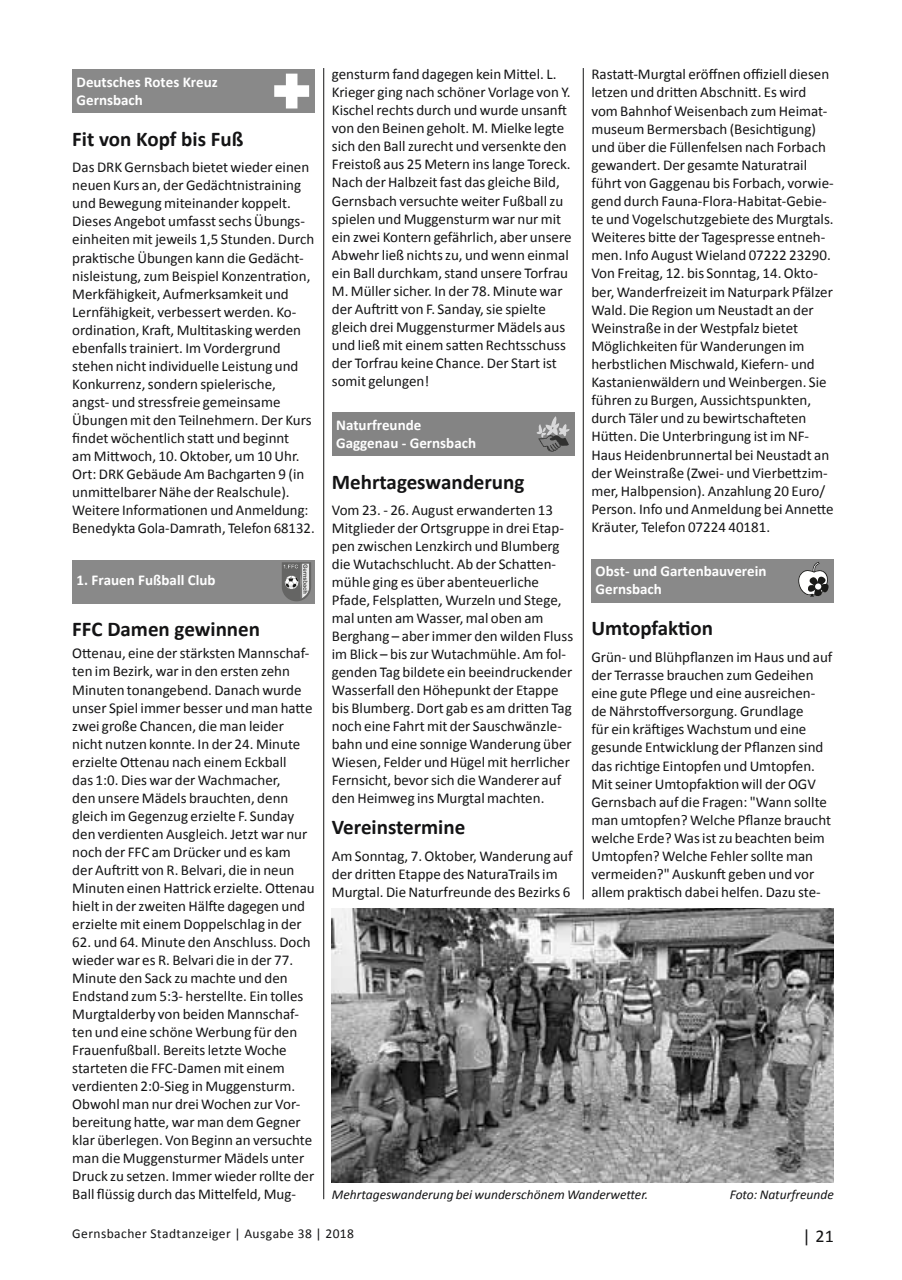
<style>
.page{position:relative;width:902px;height:1280px;background:#fff}
.page>*{position:absolute;margin:0;border:0;box-sizing:border-box;transform-origin:0 0}
.t1{font:700 21px "Calibri";color:#141415}
.t2{font:18px "Calibri";color:#141415}
.t3{font:15px/18px "Calibri";color:#141415}
.t4{font:700 15px/18px "Calibri";color:#fff}
.t5{font:italic 13.5px "Calibri";color:#141415}
.t6{font:13.5px "Calibri";letter-spacing:.025em;color:#141415}
</style>
<div class="page">
<hr style="left:323px;top:68px;width:1px;height:1131px;background:#141415">
<hr style="left:583px;top:68px;width:1px;height:831px;background:#141415">
<div style="left:72px;top:70px;width:243px;height:43px;background:#898989"></div>
<svg style="left:274px;top:74px;width:35px;height:34px"></svg>
<div style="left:72px;top:560px;width:243px;height:43px;background:#898989"></div>
<svg style="left:282px;top:562px;width:29px;height:40px"></svg>
<div style="left:332px;top:412px;width:242px;height:44px;background:#848484"></div>
<svg style="left:536px;top:416px;width:33px;height:36px"></svg>
<div style="left:591px;top:559px;width:242px;height:43px;background:#898989"></div>
<svg style="left:798px;top:562px;width:31px;height:35px"></svg>
<img style="left:332px;top:908px;width:501px;height:275px">
<p class="t4" style="left:77px;top:73px;width:143px">Deutsches Rotes Kreuz<br>Gernsbach</p>
<h1 class="t1" style="left:72px;top:125px;width:172px">Fit von Kopf bis Fuß</h1>
<p class="t3" style="left:72px;top:158px;width:244px">Das DRK Gernsbach bietet wieder einen neuen Kurs an, der Gedächtnistraining und Bewegung miteinander koppelt.<br>Dieses Angebot umfasst sechs Übungs&shy;einheiten mit jeweils 1,5 Stunden. Durch praktische Übungen kann die Gedächt&shy;nisleistung, zum Beispiel Konzentration, Merkfähigkeit, Aufmerksamkeit und Lernfähigkeit, verbessert werden. Ko&shy;ordination, Kraft, Multitasking werden ebenfalls trainiert. Im Vordergrund stehen nicht individuelle Leistung und Konkurrenz, sondern spielerische, angst- und stressfreie gemeinsame Übungen mit den Teilnehmern. Der Kurs findet wöchentlich statt und beginnt<br>am Mittwoch, 10. Oktober, um 10 Uhr.<br>Ort: DRK Gebäude Am Bachgarten 9 (in unmittelbarer Nähe der Realschule).<br>Weitere Informationen und Anmeldung:<br>Benedykta Gola-Damrath, Telefon 68132.</p>
<p class="t4" style="left:77px;top:571px;width:140px">1. Frauen Fußball Club</p>
<h1 class="t1" style="left:72px;top:616px;width:189px">FFC Damen gewinnen</h1>
<p class="t3" style="left:72px;top:644px;width:244px">Ottenau, eine der stärksten Mannschaf&shy;ten im Bezirk, war in den ersten zehn Minuten tonangebend. Danach wurde unser Spiel immer besser und man hatte zwei große Chancen, die man leider nicht nutzen konnte. In der 24. Minute erzielte Ottenau nach einem Eckball<br>das 1:0. Dies war der Wachmacher,<br>den unsere Mädels brauchten, denn gleich im Gegenzug erzielte F. Sunday den verdienten Ausgleich. Jetzt war nur noch der FFC am Drücker und es kam der Auftritt von R. Belvari, die in neun Minuten einen Hattrick erzielte. Ottenau hielt in der zweiten Hälfte dagegen und erzielte mit einem Doppelschlag in der</p>
<p class="t3" style="left:72px;top:933px;width:243px">62. und 64. Minute den Anschluss. Doch wieder war es R. Belvari die in der 77.<br>Minute den Sack zu machte und den Endstand zum 5:3- herstellte. Ein tolles Murgtalderby von beiden Mannschaf&shy;ten und eine schöne Werbung für den Frauenfußball. Bereits letzte Woche starteten die FFC-Damen mit einem verdienten 2:0-Sieg in Muggensturm.<br>Obwohl man nur drei Wochen zur Vor&shy;bereitung hatte, war man dem Gegner klar überlegen. Von Beginn an versuchte man die Muggensturmer Mädels unter Druck zu setzen. Immer wieder rollte der Ball flüssig durch das Mittelfeld, Mug-</p>
<p class="t3" style="left:332px;top:66px;width:241px">gensturm fand dagegen kein Mittel. L.<br>Krieger ging nach schöner Vorlage von Y.<br>Kischel rechts durch und wurde unsanft von den Beinen geholt. M. Mielke legte sich den Ball zurecht und versenkte den Freistoß aus 25 Metern ins lange Toreck.<br>Nach der Halbzeit fast das gleiche Bild, Gernsbach versuchte weiter Fußball zu spielen und Muggensturm war nur mit ein zwei Kontern gefährlich, aber unsere Abwehr ließ nichts zu, und wenn einmal ein Ball durchkam, stand unsere Torfrau M. Müller sicher. In der 78. Minute war der Auftritt von F. Sanday, sie spielte gleich drei Muggensturmer Mädels aus und ließ mit einem satten Rechtsschuss der Torfrau keine Chance. Der Start ist somit gelungen!</p>
<p class="t4" style="left:336px;top:416px;width:141px">Naturfreunde<br>Gaggenau - Gernsbach</p>
<h1 class="t1" style="left:332px;top:468px;width:194px">Mehrtageswanderung</h1>
<p class="t3" style="left:332px;top:501px;width:243px">Vom 23. - 26. August erwanderten 13<br>Mitglieder der Ortsgruppe in drei Etap&shy;pen zwischen Lenzkirch und Blumberg die Wutachschlucht. Ab der Schatten&shy;mühle ging es über abenteuerliche Pfade, Felsplatten, Wurzeln und Stege, mal unten am Wasser, mal oben am Berghang – aber immer den wilden Fluss im Blick – bis zur Wutachmühle. Am fol&shy;genden Tag bildete ein beeindruckender Wasserfall den Höhepunkt der Etappe bis Blumberg. Dort gab es am dritten Tag noch eine Fahrt mit der Sauschwänzle&shy;bahn und eine sonnige Wanderung über Wiesen, Felder und Hügel mit herrlicher Fernsicht, bevor sich die Wanderer auf den Heimweg ins Murgtal machten.</p>
<h1 class="t1" style="left:332px;top:814px;width:135px">Vereinstermine</h1>
<p class="t3" style="left:332px;top:847px;width:242px">Am Sonntag, 7. Oktober, Wanderung auf der dritten Etappe des NaturaTrails im<br>Murgtal. Die Naturfreunde des Bezirks 6</p>
<p class="t3" style="left:591px;top:65px;width:244px">Rastatt-Murgtal eröffnen offiziell diesen letzen und dritten Abschnitt. Es wird vom Bahnhof Weisenbach zum Heimat&shy;museum Bermersbach (Besichtigung) und über die Füllenfelsen nach Forbach gewandert. Der gesamte Naturatrail führt von Gaggenau bis Forbach, vorwie&shy;gend durch Fauna-Flora-Habitat-Gebie&shy;te und Vogelschutzgebiete des Murgtals.<br>Weiteres bitte der Tagespresse entneh&shy;men. Info August Wieland 07222 23290.<br>Von Freitag, 12. bis Sonntag, 14. Okto&shy;ber, Wanderfreizeit im Naturpark Pfälzer Wald. Die Region um Neustadt an der Weinstraße in der Westpfalz bietet Möglichkeiten für Wanderungen im herbstlichen Mischwald, Kiefern- und Kastanienwäldern und Weinbergen. Sie führen zu Burgen, Aussichtspunkten, durch Täler und zu bewirtschafteten Hütten. Die Unterbringung ist im NF-Haus Heidenbrunnertal bei Neustadt an der Weinstraße (Zwei- und Vierbettzim&shy;mer, Halbpension). Anzahlung 20 Euro/ Person. Info und Anmeldung bei Annette Kräuter, Telefon 07224 40181.</p>
<p class="t4" style="left:595px;top:562px;width:172px">Obst- und Gartenbauverein<br>Gernsbach</p>
<h1 class="t1" style="left:591px;top:615px;width:123px">Umtopfaktion</h1>
<p class="t3" style="left:591px;top:648px;width:243px">Grün- und Blühpflanzen im Haus und auf der Terrasse brauchen zum Gedeihen eine gute Pflege und eine ausreichen&shy;de Nährstoffversorgung. Grundlage<br>für ein kräftiges Wachstum und eine gesunde Entwicklung der Pflanzen sind das richtige Eintopfen und Umtopfen.<br>Mit seiner Umtopfaktion will der OGV Gernsbach auf die Fragen: "Wann sollte man umtopfen? Welche Pflanze braucht welche Erde? Was ist zu beachten beim Umtopfen? Welche Fehler sollte man vermeiden?" Auskunft geben und vor allem praktisch dabei helfen. Dazu ste-</p>
<p class="t5" style="left:332px;top:1185px;width:318px">Mehrtageswanderung bei wunderschönem Wanderwetter.</p>
<p class="t5" style="left:729px;top:1185px;width:106px">Foto: Naturfreunde</p>
<p class="t6" style="left:72px;top:1225px;width:283px">Gernsbacher Stadtanzeiger | Ausgabe 38 | 2018</p>
<p class="t2" style="left:802px;top:1224px;width:33px">| 21</p>
</div>
